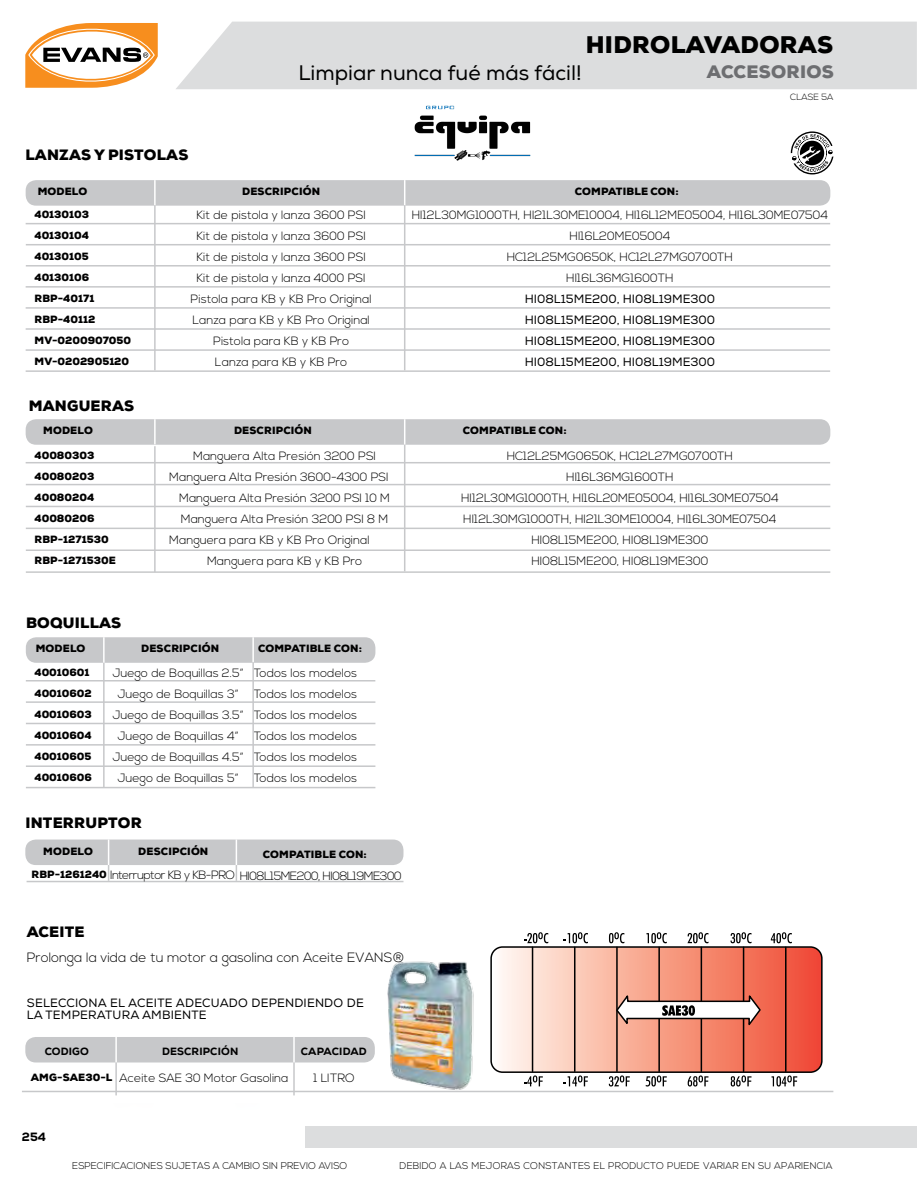
<style>
.page{position:relative;width:918px;height:1188px;background:#fff}
.page>*{position:absolute;margin:0;border:0;box-sizing:border-box;transform-origin:0 0}
.t1{font:900 24px "Nexa";letter-spacing:.015em;color:#000}
.t2{font:21px "Nexa";color:#000}
.t3{font:900 18px "Nexa";letter-spacing:.015em;color:#6d6e71}
.t4{font:900 15px "Nexa";letter-spacing:.015em;color:#000}
.t5{font:300 13.5px "Nexa";color:#000}
.t6{font:300 12px/21px "Nexa";color:#000;text-align:center}
.t7{font:12px/21px "Nexa";color:#000}
.t8{font:300 12px "Nexa";letter-spacing:-.05em;color:#000}
.t9{font:800 12px "Nexa";color:#000}
.t10{font:900 10.5px/21px "Nexa";color:#000}
.t11{font:800 10.5px "Nexa";letter-spacing:.015em;color:#000}
.t12{font:300 9.75px "Nexa";letter-spacing:.02em;color:#000}
.t13{font:300 9.75px "Nexa";color:#000}
.t14{font:300 9px "Nexa";color:#000}
.s1{font-weight:900;font-size:10.5px}
</style>
<div class="page">
<div style="left:233px;top:1127px;width:684px;height:21px;background:#dcddde"></div>
<div style="left:176px;top:22px;width:741px;height:67px;background:#dcddde"></div>
<svg style="left:25px;top:23px;width:133px;height:65px"></svg>
<hr style="left:22px;top:1091px;width:811px;height:1px;background:#c7c8ca">
<svg style="left:791px;top:131px;width:42px;height:43px"></svg>
<div style="left:25px;top:1037px;width:350px;height:26px;background:#c7c8ca;border-radius:10px"></div>
<hr style="left:293px;top:1037px;width:2px;height:25px;background:#fff">
<hr style="left:115px;top:1037px;width:2px;height:25px;background:#fff">
<hr style="left:293px;top:1062px;width:2px;height:33px;background:#c7c8ca">
<hr style="left:115px;top:1062px;width:2px;height:33px;background:#c7c8ca">
<svg style="left:491px;top:932px;width:331px;height:155px"></svg>
<img style="left:386px;top:961px;width:98px;height:132px">
<hr style="left:26px;top:223px;width:804px;height:1px;background:#c7c8ca">
<hr style="left:26px;top:462px;width:804px;height:1px;background:#c7c8ca">
<hr style="left:26px;top:680px;width:349px;height:2px;background:#c7c8ca">
<hr style="left:27px;top:881px;width:376px;height:1px;background:#c7c8ca">
<hr style="left:26px;top:244px;width:804px;height:1px;background:#c7c8ca">
<hr style="left:26px;top:484px;width:804px;height:1px;background:#c7c8ca">
<hr style="left:26px;top:701px;width:349px;height:2px;background:#c7c8ca">
<hr style="left:26px;top:265px;width:804px;height:2px;background:#c7c8ca">
<hr style="left:26px;top:506px;width:804px;height:1px;background:#c7c8ca">
<hr style="left:26px;top:723px;width:349px;height:1px;background:#c7c8ca">
<hr style="left:26px;top:328px;width:804px;height:2px;background:#c7c8ca">
<hr style="left:26px;top:349px;width:804px;height:2px;background:#c7c8ca">
<hr style="left:26px;top:571px;width:804px;height:2px;background:#c7c8ca">
<hr style="left:26px;top:787px;width:349px;height:1px;background:#c7c8ca">
<hr style="left:26px;top:286px;width:804px;height:2px;background:#c7c8ca">
<hr style="left:26px;top:528px;width:804px;height:1px;background:#c7c8ca">
<hr style="left:26px;top:744px;width:349px;height:2px;background:#c7c8ca">
<hr style="left:26px;top:370px;width:804px;height:2px;background:#c7c8ca">
<hr style="left:26px;top:307px;width:804px;height:2px;background:#c7c8ca">
<hr style="left:26px;top:549px;width:804px;height:2px;background:#c7c8ca">
<hr style="left:26px;top:765px;width:349px;height:2px;background:#c7c8ca">
<div style="left:26px;top:180px;width:804px;height:26px;background:#c7c8ca;border-radius:10px"></div>
<div style="left:26px;top:419px;width:804px;height:26px;background:#c7c8ca;border-radius:10px"></div>
<div style="left:26px;top:637px;width:349px;height:26px;background:#c7c8ca;border-radius:10px"></div>
<div style="left:25px;top:840px;width:378px;height:25px;background:#c7c8ca;border-radius:10px"></div>
<hr style="left:154px;top:419px;width:2px;height:25px;background:#fff">
<hr style="left:154px;top:446px;width:2px;height:126px;background:#c7c8ca">
<hr style="left:103px;top:637px;width:2px;height:26px;background:#fff">
<svg style="left:108px;top:840px;width:1px;height:41px"></svg>
<svg style="left:236px;top:840px;width:1px;height:41px"></svg>
<svg style="left:404px;top:180px;width:1px;height:25px"></svg>
<hr style="left:154px;top:180px;width:2px;height:26px;background:#fff">
<hr style="left:404px;top:205px;width:1px;height:165px;background:#c7c8ca">
<hr style="left:404px;top:445px;width:1px;height:126px;background:#c7c8ca">
<hr style="left:154px;top:205px;width:2px;height:165px;background:#c7c8ca">
<svg style="left:404px;top:419px;width:1px;height:25px"></svg>
<hr style="left:252px;top:637px;width:2px;height:25px;background:#fff">
<hr style="left:252px;top:663px;width:2px;height:125px;background:#c7c8ca">
<hr style="left:103px;top:663px;width:2px;height:125px;background:#c7c8ca">
<img style="left:414px;top:105px;width:117px;height:56px">
<img style="left:233px;top:1127px;width:71px;height:21px">
<h1 class="t1" style="left:586px;top:29px;width:249px">HIDROLAVADORAS</h1>
<p class="t4" style="left:25px;top:145px;width:164px">LANZAS Y PISTOLAS</p>
<p class="t10" style="left:38px;top:181px;width:51px">MODELO</p>
<h2 class="t2" style="left:298px;top:60px;width:285px">LIMPIAR NUNCA FUÉ MÁS FÁCIL!</h2>
<h3 class="t3" style="left:707px;top:60px;width:129px">ACCESORIOS</h3>
<p class="t14" style="left:790px;top:92px;width:45px">Clase 5A</p>
<p class="t10" style="left:242px;top:181px;width:79px">DESCRIPCIÓN</p>
<p class="t10" style="left:575px;top:181px;width:105px">COMPATIBLE CON:</p>
<p class="t10" style="left:34px;top:204px;width:56px;text-align:justify">40130103<br>40130104<br>40130105<br>40130106<br>RBP</p>
<p class="t10" style="left:58px;top:288px;width:38px">-40171</p>
<p class="t10" style="left:34px;top:309px;width:98px;text-indent:23px">-40112<br>MV-0200907050<br>MV-0202905120</p>
<p class="t10" style="left:34px;top:309px;width:9px">RBP</p>
<p class="t4" style="left:29px;top:396px;width:107px">MANGUERAS</p>
<p class="t10" style="left:43px;top:420px;width:51px">MODELO</p>
<p class="t10" style="left:34px;top:444px;width:62px;text-align:justify">40080303<br>40080203<br>40080204<br>40080206<br>RBP</p>
<p class="t10" style="left:58px;top:528px;width:52px">-1271530</p>
<p class="t10" style="left:35px;top:549px;width:9px">RBP</p>
<p class="t10" style="left:58px;top:549px;width:59px">-1271530E</p>
<p class="t6" style="left:191px;top:205px;width:183px">Kit de pistola y lanza 3600 PSI<br>Kit de pistola y lanza 3600 PSI<br>Kit de pistola y lanza 3600 PSI<br>Kit de pistola y lanza 4000 PSI<br>Pistola para KB y KB Pro Original<br>Lanza para KB y KB Pro Original<br>Pistola para KB y KB Pro<br>Lanza para KB y KB Pro</p>
<p class="t6" style="left:412px;top:205px;width:418px">HI12L30MG1000TH, HI21L30ME10004, HI16L12ME05004, HI16L30ME07504<br>HI16L20ME05004<br>HC12L25MG0650K, HC12L27MG0700TH<br>HI16L36MG1600TH</p>
<p class="t7" style="left:525px;top:289px;width:192px;text-align:justify">HI 08L15ME200, HI 08L19ME300<br>HI 08L15ME200, HI 08L19ME300<br>HI 08L15ME200, HI 08L19ME300<br>HI 08L15ME200, HI 08L19ME300</p>
<p class="t10" style="left:234px;top:420px;width:79px">DESCRIPCIÓN</p>
<p class="t6" style="left:193px;top:446px;width:185px">Manguera Alta Presión 3200 PSI</p>
<p class="t6" style="left:169px;top:467px;width:221px">Manguera Alta Presión 3600-4300 PSI</p>
<p class="t6" style="left:179px;top:488px;width:213px">Manguera Alta Presión 3200 PSI 10 M</p>
<p class="t6" style="left:181px;top:509px;width:209px">Manguera Alta Presión 3200 PSI 8 M</p>
<p class="t6" style="left:169px;top:530px;width:202px">Manguera para KB y KB Pro Original</p>
<p class="t6" style="left:207px;top:551px;width:157px">Manguera para KB y KB Pro</p>
<p class="t10" style="left:463px;top:420px;width:105px">COMPATIBLE CON:</p>
<p class="t6" style="left:461px;top:446px;width:319px">HC12L25MG0650K, HC12L27MG0700TH HI16L36MG1600TH<br>HI12L30MG1000TH, HI16L20ME05004, HI16L30ME07504<br>HI12L30MG1000TH, HI21L30ME10004, HI16L30ME07504<br>HI08L15ME200, HI08L19ME300<br>HI08L15ME200, HI08L19ME300</p>
<p class="t4" style="left:26px;top:614px;width:97px">BOQUILLAS</p>
<p class="t10" style="left:36px;top:638px;width:51px">MODELO</p>
<p class="t10" style="left:141px;top:638px;width:79px">DESCRIPCIÓN</p>
<p class="t10" style="left:258px;top:638px;width:105px">COMPATIBLE CON:</p>
<p class="t10" style="left:34px;top:662px;width:59px">40010601<br>40010602<br>40010603<br>40010604<br>40010605<br>40010606</p>
<p class="t6" style="left:112px;top:663px;width:133px">Juego de Boquillas 2.5”<br>Juego de Boquillas 3”<br>Juego de Boquillas 3.5”<br>Juego de Boquillas 4”<br>Juego de Boquillas 4.5”<br>Juego de Boquillas 5”</p>
<p class="t6" style="left:254px;top:663px;width:105px;text-align:justify">Todos los modelos Todos los modelos Todos los modelos Todos los modelos Todos los modelos Todos los modelos</p>
<p class="t4" style="left:25px;top:813px;width:50px">INTERRUPTOR</p>
<p class="t10" style="left:43px;top:840px;width:51px">MODELO</p>
<p class="t10" style="left:138px;top:840px;width:72px">DESCIPCIÓN</p>
<p class="t10" style="left:263px;top:843px;width:105px">COMPATIBLE CON:</p>
<p class="t8" style="left:110px;top:869px;width:293px">Interruptor KB y KB-PRO HI08L15ME200, HI08L19ME300</p>
<p class="t10" style="left:31px;top:864px;width:9px">RBP</p>
<p class="t10" style="left:55px;top:864px;width:54px">-1261240</p>
<p class="t4" style="left:27px;top:923px;width:58px">ACEITE</p>
<p class="t5" style="left:27px;top:949px;width:379px">Prolonga la vida de tu motor a gasolina con Aceite EVANS®</p>
<p class="t7" style="left:27px;top:997px;width:339px;line-height:12px">SELECCIONA EL ACEITE ADECUADO DEPENDIENDO DE<br>LA TEMPERATURA AMBIENTE</p>
<p class="t11" style="left:45px;top:1044px;width:46px">CODIGO</p>
<p class="t11" style="left:162px;top:1044px;width:78px">DESCRIPCIÓN</p>
<p class="t11" style="left:301px;top:1044px;width:68px">CAPACIDAD</p>
<p class="t10" style="left:31px;top:1067px;width:10px">AMG</p>
<p class="t6" style="left:57px;top:1068px;width:233px"><span class="s1">-SAE30-L</span> Aceite SAE 30 Motor Gasolina</p>
<p class="t6" style="left:313px;top:1068px;width:43px">1 LITRO</p>
<p class="t9" style="left:22px;top:1129px;width:26px">254</p>
<p class="t13" style="left:72px;top:1160px;width:277px">ESPECIFICACIONES SUJETAS A CAMBIO SIN PREVIO AVISO</p>
<p class="t12" style="left:400px;top:1160px;width:434px">DEBIDO A LAS MEJORAS CONSTANTES EL PRODUCTO PUEDE VARIAR EN SU APARIENCIA</p>
</div>
